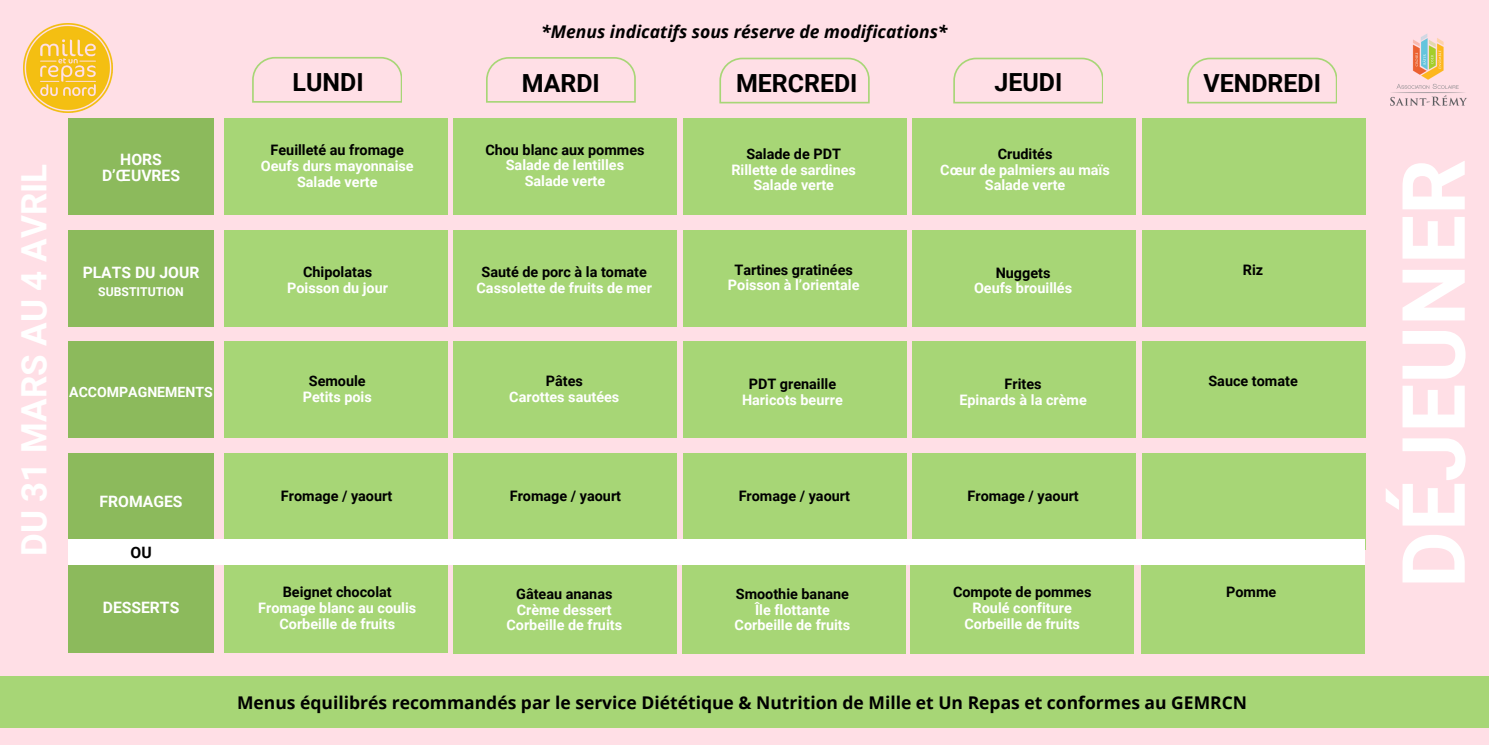
<style>
.page{position:relative;width:1489px;height:745px;background:#fff}
.page>*{position:absolute;margin:0;border:0;box-sizing:border-box;transform-origin:0 0}
.t1{font:700 87.5px "Roboto";color:#fff}
.t2{font:700 35px "Roboto";color:#fff}
.t3{font:700 25.03px "Roboto";color:#000}
.t4{font:700 17.5px "Open Sans";color:#000}
.t5{font:italic 700 17.5px "Open Sans";color:#000}
.t6{font:700 15.75px/15.8px "Roboto";color:#fff;text-align:center}
.t7{font:700 15.75px "Roboto";color:#000}
.t8{font:700 14.35px/15.6px "Roboto";color:#fff;text-align:center}
.t9{font:700 14.35px/15.6px "Roboto";color:#000;text-align:center}
.t10{font:700 14px "Roboto";color:#fff}
.t11{font:700 12.25px "Roboto";color:#fff}
.s1{color:#000}
.s2{color:#fff}
</style>
<div class="page">
<div style="left:0;top:0;width:1488px;height:744px;background:#ffdfe6"></div>
<svg style="left:252px;top:57px;width:150px;height:46px"></svg>
<svg style="left:486px;top:57px;width:149px;height:46px"></svg>
<svg style="left:719px;top:58px;width:150px;height:45px"></svg>
<svg style="left:953px;top:58px;width:150px;height:45px"></svg>
<svg style="left:1187px;top:58px;width:149px;height:45px"></svg>
<div style="left:68px;top:119px;width:146px;height:96px;background:#8cba5c"></div>
<div style="left:224px;top:119px;width:224px;height:96px;background:#a7d676"></div>
<div style="left:453px;top:119px;width:224px;height:96px;background:#a7d676"></div>
<div style="left:683px;top:119px;width:223px;height:96px;background:#a7d676"></div>
<div style="left:912px;top:119px;width:223px;height:96px;background:#a7d676"></div>
<div style="left:1141px;top:119px;width:224px;height:96px;background:#a7d676"></div>
<div style="left:68px;top:230px;width:146px;height:96px;background:#8cba5c"></div>
<div style="left:224px;top:230px;width:224px;height:96px;background:#a7d676"></div>
<div style="left:453px;top:230px;width:224px;height:96px;background:#a7d676"></div>
<div style="left:683px;top:230px;width:223px;height:96px;background:#a7d676"></div>
<div style="left:912px;top:230px;width:223px;height:96px;background:#a7d676"></div>
<div style="left:1141px;top:230px;width:224px;height:96px;background:#a7d676"></div>
<div style="left:68px;top:341px;width:146px;height:97px;background:#8cba5c"></div>
<div style="left:224px;top:341px;width:224px;height:97px;background:#a7d676"></div>
<div style="left:453px;top:341px;width:224px;height:97px;background:#a7d676"></div>
<div style="left:683px;top:341px;width:223px;height:97px;background:#a7d676"></div>
<div style="left:912px;top:341px;width:223px;height:97px;background:#a7d676"></div>
<div style="left:1141px;top:341px;width:224px;height:97px;background:#a7d676"></div>
<div style="left:68px;top:453px;width:146px;height:87px;background:#8cba5c"></div>
<div style="left:68px;top:564px;width:146px;height:88px;background:#8cba5c"></div>
<div style="left:224px;top:453px;width:224px;height:87px;background:#a7d676"></div>
<div style="left:224px;top:564px;width:223px;height:88px;background:#a7d676"></div>
<div style="left:453px;top:453px;width:224px;height:96px;background:#a7d676"></div>
<div style="left:683px;top:453px;width:223px;height:96px;background:#a7d676"></div>
<div style="left:912px;top:453px;width:223px;height:96px;background:#a7d676"></div>
<div style="left:1141px;top:453px;width:224px;height:96px;background:#a7d676"></div>
<div style="left:453px;top:556px;width:223px;height:96px;background:#a7d676"></div>
<div style="left:682px;top:556px;width:223px;height:96px;background:#a7d676"></div>
<div style="left:910px;top:556px;width:224px;height:96px;background:#a7d676"></div>
<div style="left:1141px;top:556px;width:223px;height:96px;background:#a7d676"></div>
<div style="left:0;top:676px;width:1488px;height:51px;background:#a7d676"></div>
<img style="left:24px;top:23px;width:89px;height:90px">
<img style="left:1390px;top:34px;width:77px;height:72px">
<div style="left:68px;top:539px;width:1297px;height:25px;background:#fff"></div>
<p class="t2" style="left:14px;top:556px;width:394px;rotate:-90deg">DU 31 MARS AU 4 AVRIL</p>
<h3 class="t6" style="left:102px;top:152px;width:80px">HORS<br>D’ŒUVRES</h3>
<p class="t6" style="left:83px;top:264px;width:118px">PLATS DU JOUR</p>
<h6 class="t11" style="left:98px;top:284px;width:87px">SUBSTITUTION</h6>
<p class="t10" style="left:69px;top:384px;width:145px">ACCOMPAGNEMENTS</p>
<h6 class="t6" style="left:100px;top:493px;width:84px">FROMAGES</h6>
<h6 class="t7" style="left:130px;top:542px;width:23px">OU</h6>
<h3 class="t6" style="left:103px;top:599px;width:78px">DESSERTS</h3>
<h6 class="t5" style="left:541px;top:19px;width:408px">*Menus indicatifs sous réserve de modifications*</h6>
<p class="t3" style="left:293px;top:68px;width:72px">LUNDI</p>
<p class="t3" style="left:522px;top:68px;width:79px">MARDI</p>
<h3 class="t3" style="left:736px;top:69px;width:123px">MERCREDI</h3>
<h4 class="t3" style="left:994px;top:67px;width:69px">JEUDI</h4>
<p class="t3" style="left:1203px;top:69px;width:119px">VENDREDI</p>
<p class="t8" style="left:261px;top:143px;width:154px"><span class="s1">Feuilleté au fromage<br></span>Oeufs durs mayonnaise</p>
<h6 class="t8" style="left:297px;top:174px;width:82px">Salade verte</h6>
<p class="t9" style="left:485px;top:142px;width:161px">Chou blanc aux pommes<br><span class="s2">Salade de lentilles</span></p>
<h3 class="t8" style="left:524px;top:173px;width:82px">Salade verte</h3>
<p class="t8" style="left:731px;top:146px;width:126px"><span class="s1">Salade de PDT<br></span>Rillette de sardines</p>
<h5 class="t8" style="left:753px;top:178px;width:82px">Salade verte</h5>
<p class="t8" style="left:940px;top:146px;width:171px"><span class="s1">Crudités<br></span>Cœur de palmiers au maïs</p>
<h3 class="t8" style="left:984px;top:178px;width:82px">Salade verte</h3>
<p class="t9" style="left:303px;top:264px;width:71px">Chipolatas</p>
<h6 class="t8" style="left:287px;top:280px;width:102px">Poisson du jour</h6>
<h2 class="t9" style="left:481px;top:264px;width:167px">Sauté de porc à la tomate</h2>
<h5 class="t8" style="left:476px;top:280px;width:177px">Cassolette de fruits de mer</h5>
<h6 class="t9" style="left:734px;top:262px;width:120px">Tartines gratinées</h6>
<p class="t8" style="left:728px;top:277px;width:133px">Poisson à l’orientale</p>
<h6 class="t9" style="left:995px;top:265px;width:56px">Nuggets</h6>
<p class="t8" style="left:974px;top:280px;width:100px">Oeufs brouillés</p>
<h6 class="t9" style="left:1242px;top:262px;width:22px">Riz</h6>
<p class="t9" style="left:309px;top:373px;width:58px">Semoule</p>
<h6 class="t8" style="left:303px;top:389px;width:71px">Petits pois</h6>
<p class="t9" style="left:546px;top:373px;width:39px">Pâtes</p>
<h6 class="t8" style="left:509px;top:389px;width:112px">Carottes sautées</h6>
<h6 class="t9" style="left:748px;top:376px;width:89px">PDT grenaille</h6>
<p class="t8" style="left:742px;top:392px;width:102px">Haricots beurre</p>
<p class="t9" style="left:1004px;top:376px;width:38px">Frites</p>
<h6 class="t8" style="left:959px;top:392px;width:129px">Epinards à la crème</h6>
<p class="t9" style="left:1208px;top:373px;width:91px">Sauce tomate</p>
<p class="t9" style="left:281px;top:488px;width:113px">Fromage / yaourt</p>
<p class="t9" style="left:510px;top:488px;width:113px">Fromage / yaourt</p>
<p class="t9" style="left:738px;top:488px;width:113px">Fromage / yaourt</p>
<p class="t9" style="left:967px;top:488px;width:113px">Fromage / yaourt</p>
<p class="t8" style="left:258px;top:584px;width:159px"><span class="s1">Beignet chocolat<br></span>Fromage blanc au coulis</p>
<p class="t8" style="left:279px;top:615px;width:117px">Corbeille de fruits</p>
<h5 class="t9" style="left:516px;top:586px;width:98px;text-align:left">Gâteau ananas<br><span class="s2">Crème dessert</span></h5>
<p class="t8" style="left:506px;top:617px;width:117px">Corbeille de fruits</p>
<h6 class="t9" style="left:736px;top:586px;width:115px">Smoothie banane<br><span class="s2">Île flottante</span></h6>
<p class="t8" style="left:734px;top:617px;width:117px">Corbeille de fruits</p>
<p class="t9" style="left:953px;top:584px;width:140px">Compote de pommes<br><span class="s2">Roulé confiture</span></p>
<h6 class="t8" style="left:964px;top:615px;width:117px">Corbeille de fruits</h6>
<h5 class="t9" style="left:1226px;top:584px;width:52px">Pomme</h5>
<p class="t4" style="left:237px;top:690px;width:1011px">Menus équilibrés recommandés par le service Diététique &amp; Nutrition de Mille et Un Repas et conformes au GEMRCN</p>
<h6 class="t1" style="left:1383px;top:587px;width:430px;rotate:-90deg">DÉJEUNER</h6>
</div>
